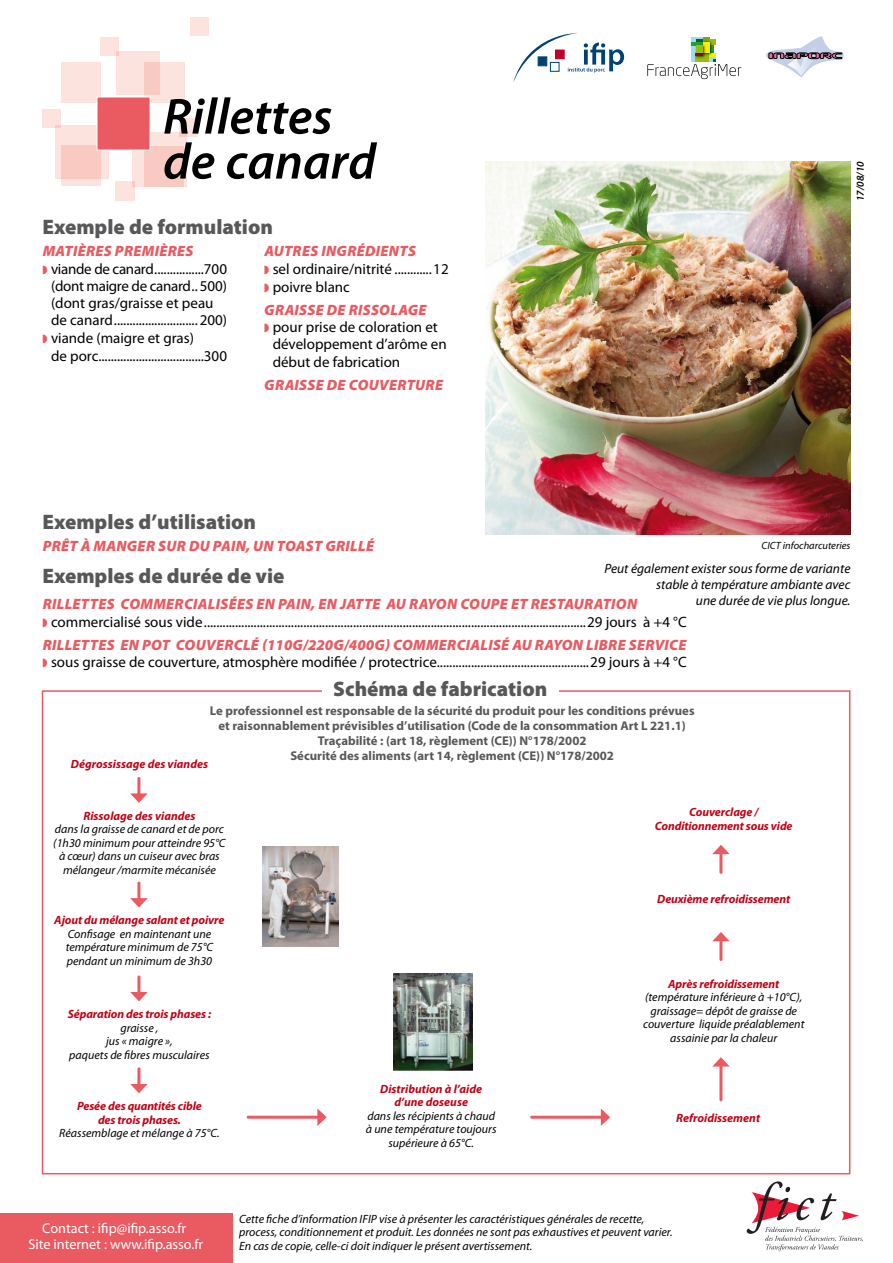
<style>
.page{position:relative;width:893px;height:1263px;background:#fff}
.page>*{position:absolute;margin:0;border:0;box-sizing:border-box;transform-origin:0 0}
.t1{font:italic 600 51px/45px "Myriad Pro";color:#000}
.t2{font:900 21px "Myriad Pro";color:#58585a}
.t3{font:italic 900 15px/17.2px "Myriad Pro";letter-spacing:.02em;color:#e95a61}
.t4{font:15px/17.7px "Myriad Pro";color:#000}
.t5{font:15px "Myriad Pro";letter-spacing:-.02em;color:#000}
.t6{font:14.25px/15.8px "Myriad Pro";color:#fff;text-align:center}
.t7{font:italic 13.5px/16.2px "Myriad Pro";color:#000;text-align:right}
.t8{font:700 12.75px/15px "Myriad Pro";color:#58585a;text-align:center}
.t9{font:italic 12px/13.5px "Myriad Pro";color:#000;text-align:center}
.t10{font:italic 700 12px/13.5px "Myriad Pro";letter-spacing:-.01em;color:#c00418;text-align:center}
.t11{font:italic 10.5px "Myriad Pro";color:#000}
.t12{font:italic 600 10.5px "Myriad Pro";color:#000}
.s1{color:#e95a61}
.s2{font-weight:900;font-style:italic;color:#e95a61}
.s3{font-weight:400;font-style:normal;color:#000}
</style>
<div class="page">
<svg style="left:766px;top:36px;width:78px;height:41px"></svg>
<svg style="left:513px;top:33px;width:111px;height:49px"></svg>
<svg style="left:647px;top:37px;width:94px;height:42px"></svg>
<div style="left:697px;top:46px;width:6px;height:7px;background:#97be0d"></div>
<div style="left:0;top:1214px;width:233px;height:49px;background:#e95a61"></div>
<div style="left:55px;top:125px;width:54px;height:53px;background:#fce3de"></div>
<svg style="left:61px;top:146px;width:40px;height:40px;background:#f9cec6"></svg>
<div style="left:43px;top:109px;width:18px;height:18px;background:#fce3de"></div>
<div style="left:61px;top:62px;width:40px;height:41px;background:#fce3de"></div>
<div style="left:101px;top:37px;width:18px;height:18px;background:#fce3de"></div>
<div style="left:116px;top:52px;width:44px;height:43px;background:#fce3de"></div>
<svg style="left:144px;top:62px;width:40px;height:41px;background:#fbdad4"></svg>
<div style="left:190px;top:17px;width:19px;height:18px;background:#fce3de"></div>
<div style="left:179px;top:118px;width:19px;height:19px;background:#fce3de"></div>
<div style="left:133px;top:132px;width:54px;height:55px;background:#fce3de"></div>
<div style="left:145px;top:147px;width:39px;height:40px;background:#f9cac1"></div>
<div style="left:116px;top:182px;width:19px;height:19px;background:#fce3de"></div>
<div style="left:97px;top:97px;width:54px;height:54px;background:#e95a61;border:1px solid #fff"></div>
<svg style="left:747px;top:1181px;width:116px;height:70px"></svg>
<img style="left:486px;top:162px;width:364px;height:372px">
<hr style="left:719px;top:1064px;width:3px;height:36px;background:#e95a61">
<svg style="left:713px;top:1057px;width:16px;height:9px"></svg>
<hr style="left:719px;top:939px;width:3px;height:20px;background:#e95a61">
<svg style="left:712px;top:932px;width:18px;height:9px"></svg>
<hr style="left:719px;top:851px;width:3px;height:21px;background:#e95a61">
<svg style="left:712px;top:845px;width:18px;height:9px"></svg>
<hr style="left:137px;top:778px;width:3px;height:18px;background:#e95a61">
<svg style="left:130px;top:793px;width:18px;height:10px"></svg>
<hr style="left:137px;top:883px;width:3px;height:18px;background:#e95a61">
<svg style="left:130px;top:898px;width:18px;height:9px"></svg>
<hr style="left:137px;top:977px;width:3px;height:18px;background:#e95a61">
<svg style="left:130px;top:992px;width:18px;height:9px"></svg>
<hr style="left:137px;top:1069px;width:3px;height:17px;background:#e95a61">
<svg style="left:130px;top:1084px;width:18px;height:9px"></svg>
<hr style="left:248px;top:1116px;width:72px;height:3px;background:#e95a61">
<svg style="left:317px;top:1108px;width:10px;height:18px"></svg>
<hr style="left:532px;top:1116px;width:71px;height:3px;background:#e95a61">
<svg style="left:601px;top:1108px;width:9px;height:18px"></svg>
<img style="left:263px;top:847px;width:75px;height:99px">
<img style="left:394px;top:974px;width:78px;height:96px">
<h1 class="t1" style="left:163px;top:93px;width:214px">Rillettes de canard</h1>
<h2 class="t2" style="left:43px;top:213px;width:232px">Exemple de formulation</h2>
<p class="t3" style="left:43px;top:242px;width:152px">MATIÈRES PREMIÈRES</p>
<p class="t5" style="left:43px;top:259px;width:186px"><span class="s1">◗</span> viande de canard................700</p>
<p class="t5" style="left:51px;top:277px;width:177px">(dont maigre de canard..500)</p>
<p class="t4" style="left:51px;top:294px;width:164px">(dont gras/graisse et peau</p>
<p class="t4" style="left:51px;top:311px;width:177px">de canard...........................200)</p>
<p class="t4" style="left:43px;top:329px;width:153px"><span class="s1">◗</span> viande (maigre et gras)</p>
<p class="t4" style="left:51px;top:347px;width:177px">de porc..................................300</p>
<p class="t4" style="left:264px;top:242px;width:186px;text-indent:57px"><span class="s2">INGRÉDIENTS<br></span><span class="s1">◗</span> sel ordinaire/nitrité ............12 <span class="s1">◗</span> poivre blanc</p>
<p class="t3" style="left:264px;top:300px;width:164px">GRAISSE DE RISSOLAGE</p>
<p class="t4" style="left:264px;top:318px;width:175px"><span class="s1">◗</span> pour prise de coloration et</p>
<p class="t4" style="left:273px;top:335px;width:175px">développement d’arôme en</p>
<p class="t4" style="left:273px;top:352px;width:129px">début de fabrication</p>
<p class="t3" style="left:264px;top:375px;width:180px">GRAISSE DE COUVERTURE</p>
<p class="t3" style="left:264px;top:242px;width:30px">AUTRES</p>
<h2 class="t2" style="left:43px;top:508px;width:215px">Exemples d’utilisation</h2>
<p class="t3" style="left:43px;top:537px;width:63px">PRÊT À MANGER</p>
<p class="t3" style="left:158px;top:537px;width:64px">SUR DU PAIN</p>
<p class="t3" style="left:246px;top:537px;width:41px">, UNTOAST</p>
<p class="t3" style="left:325px;top:537px;width:10px">GRILLÉ</p>
<p class="t12" style="left:854px;top:201px;width:41px;rotate:-90deg">17/08/10</p>
<p class="t11" style="left:762px;top:539px;width:90px">CICT infocharcuteries</p>
<p class="t7" style="left:604px;top:560px;width:247px">Peut également exister sous forme de variante stable à température ambiante avec<br>une durée de vie plus longue.</p>
<h2 class="t2" style="left:43px;top:562px;width:244px">Exemples de durée de vie</h2>
<p class="t3" style="left:43px;top:595px;width:596px">RILLETTES COMMERCIALISÉES EN PAIN, EN JATTE AU RAYON COUPE ET RESTAURATION ◗ <span class="s3">commercialisé sous vide</span></p>
<p class="t4" style="left:587px;top:612px;width:101px">29 jours à +4 °C</p>
<p class="t3" style="left:43px;top:635px;width:646px">RILLETTES EN POT COUVERCLÉ (110G/220G/400G) COMMERCIALISÉ AU RAYON LIBRE SERVICE ◗ <span class="s3">sous graisse de couverture, atmosphère modifiée / protectrice</span></p>
<p class="t4" style="left:590px;top:653px;width:98px">29 jours à +4 °C</p>
<h2 class="t2" style="left:333px;top:675px;width:216px">Schéma de fabrication</h2>
<p class="t8" style="left:210px;top:703px;width:486px">Le professionnel est responsable de la sécurité du produit pour les conditions prévues et raisonnablement prévisibles d’utilisation (Code de la consommation Art L 221.1)<br>Traçabilité : (art 18, règlement (CE)) N°178/2002<br>Sécurité des aliments (art 14, règlement (CE)) N°178/2002</p>
<p class="t10" style="left:71px;top:757px;width:139px">Dégrossissage des viandes</p>
<p class="t10" style="left:83px;top:808px;width:114px">Rissolage des viandes</p>
<p class="t9" style="left:53px;top:822px;width:174px">dans la graisse de canard et de porc (1h30 minimum pour atteindre 95°C à cœur) dans un cuiseur avec bras mélangeur /marmite mécanisée</p>
<p class="t10" style="left:54px;top:913px;width:172px">Ajout du mélange salant et poivre</p>
<p class="t9" style="left:66px;top:927px;width:149px;text-align:left">Confisage en maintenant une température minimum de 75°C pendant un minimum de 3h30</p>
<p class="t10" style="left:68px;top:1007px;width:145px">Séparation des trois phases :</p>
<p class="t9" style="left:69px;top:1021px;width:142px">graisse ,<br>jus « maigre »,<br>paquets de fibres musculaires</p>
<p class="t10" style="left:77px;top:1099px;width:126px">Pesée des quantités cible des trois phases.</p>
<p class="t9" style="left:59px;top:1126px;width:162px">Réassemblage et mélange à 75°C.</p>
<p class="t10" style="left:380px;top:1082px;width:103px">Distribution à l’aide d’une doseuse</p>
<p class="t9" style="left:366px;top:1109px;width:132px">dans les récipients à chaud à une température toujours supérieure à 65°C.</p>
<p class="t10" style="left:655px;top:805px;width:139px">Couverclage /<br>Conditionnement sous vide</p>
<p class="t10" style="left:657px;top:892px;width:135px">Deuxième refroidissement</p>
<p class="t10" style="left:668px;top:977px;width:113px">Après refroidissement</p>
<p class="t9" style="left:643px;top:990px;width:163px">(température inférieure à +10°C), graissage= dépôt de graisse de couverture liquide préalablement assainie par la chaleur</p>
<p class="t10" style="left:676px;top:1111px;width:85px">Refroidissement</p>
<p class="t6" style="left:28px;top:1220px;width:176px">Contact : ifip@ifip.asso.fr<br>Site internet : www.ifip.asso.fr</p>
<p class="t9" style="left:239px;top:1212px;width:435px;text-align:left">Cette fiche d’information IFIP vise à présenter les caractéristiques générales de recette, process, conditionnement et produit. Les données ne sont pas exhaustives et peuvent varier.<br>En cas de copie, celle-ci doit indiquer le présent avertissement.</p>
</div>
